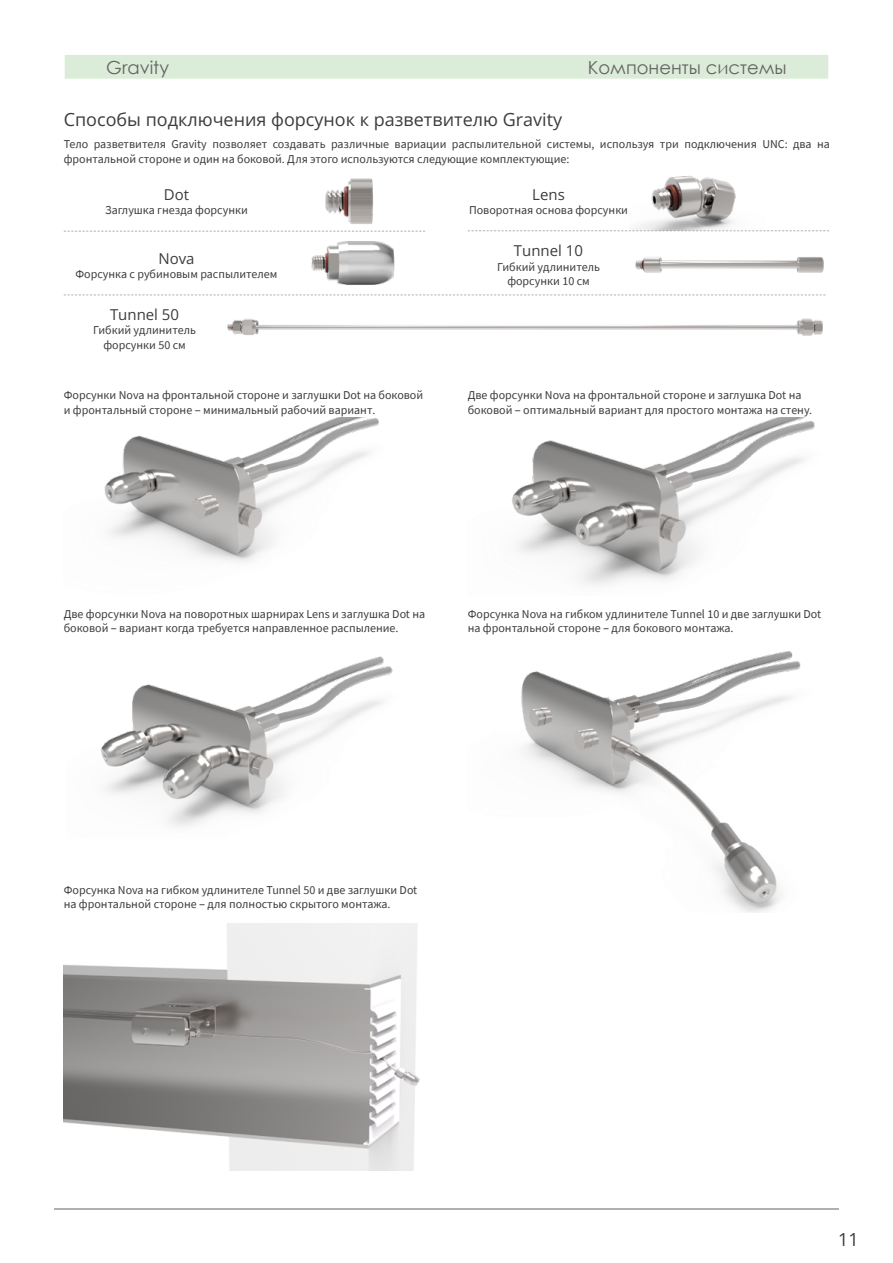
<style>
.page{position:relative;width:893px;height:1263px;background:#fff}
.page>*{position:absolute;margin:0;border:0;box-sizing:border-box;transform-origin:0 0}
.t1{font:18px "Open Sans";color:#3c3c3b}
.t2{font:18px "Century Gothic";color:#646363}
.t3{font:15px "Open Sans";color:#3c3c3b}
.t4{font:12px/14.4px "Source Sans Pro";color:#3c3c3b}
.s1{font-family:"Open Sans"}
</style>
<div class="page">
<div style="left:64px;top:54px;width:765px;height:26px;background:#dbecd9;border:1px solid #fff"></div>
<hr style="left:54px;top:1208px;width:785px;height:1px;background:#646363">
<img style="left:629px;top:231px;width:200px;height:64px">
<svg style="left:468px;top:230px;width:361px;height:1px"></svg>
<img style="left:101px;top:656px;width:292px;height:171px">
<img style="left:629px;top:175px;width:136px;height:56px">
<img style="left:289px;top:178px;width:136px;height:117px">
<svg style="left:64px;top:231px;width:361px;height:1px"></svg>
<svg style="left:64px;top:295px;width:161px;height:1px"></svg>
<img style="left:225px;top:295px;width:601px;height:41px">
<img style="left:104px;top:417px;width:275px;height:145px">
<img style="left:511px;top:417px;width:304px;height:168px">
<img style="left:521px;top:651px;width:280px;height:261px">
<img style="left:64px;top:924px;width:356px;height:246px">
<h1 class="t2" style="left:106px;top:54px;width:64px">Gravity</h1>
<h1 class="t2" style="left:588px;top:54px;width:200px">Компоненты системы</h1>
<h1 class="t1" style="left:64px;top:107px;width:500px">Способы подключения форсунок к разветвителю Gravity</h1>
<p class="t4" style="left:64px;top:137px;width:768px">Тело разветвителя Gravity позволяет создавать различные вариации распылительной системы, используя три подключения UNC: два на фронтальной стороне и один на боковой. Для этого используются следующие комплектующие:</p>
<p class="t3" style="left:164px;top:184px;width:27px">Dot</p>
<p class="t4" style="left:105px;top:203px;width:144px">Заглушка гнезда форсунки</p>
<p class="t3" style="left:158px;top:248px;width:38px">Nova</p>
<p class="t4" style="left:75px;top:267px;width:204px">Форсунка с рубиновым распылителем</p>
<p class="t3" style="left:110px;top:304px;width:71px">Tunnel 50</p>
<p class="t4" style="left:93px;top:323px;width:104px;text-align:center">Гибкий удлинитель форсунки 50 см</p>
<p class="t4" style="left:64px;top:388px;width:361px">Форсунки Nova на фронтальной стороне и заглушки Dot на боковой и фронтальный стороне <span class="s1">–</span> минимальный рабочий вариант.</p>
<p class="t3" style="left:532px;top:184px;width:34px">Lens</p>
<p class="t4" style="left:469px;top:203px;width:161px">Поворотная основа форсунки</p>
<p class="t3" style="left:514px;top:241px;width:71px">Tunnel 10</p>
<p class="t4" style="left:497px;top:259px;width:104px;text-align:center">Гибкий удлинитель форсунки 10 см</p>
<p class="t4" style="left:468px;top:388px;width:346px">Две форсунки Nova на фронтальной стороне и заглушка Dot на боковой <span class="s1">–</span> оптимальный вариант для простого монтажа на стену.</p>
<p class="t4" style="left:64px;top:606px;width:363px">Две форсунки Nova на поворотных шарнирах Lens и заглушка Dot на боковой <span class="s1">–</span> вариант когда требуется направленное распыление.</p>
<p class="t4" style="left:468px;top:606px;width:355px">Форсунка Nova на гибком удлинителе Tunnel 10 и две заглушки Dot на фронтальной стороне <span class="s1">–</span> для бокового монтажа.</p>
<p class="t4" style="left:64px;top:883px;width:355px">Форсунка Nova на гибком удлинителе Tunnel 50 и две заглушки Dot на фронтальной стороне <span class="s1">–</span> для полностью скрытого монтажа.</p>
<h1 class="t1" style="left:838px;top:1227px;width:22px">11</h1>
</div>
